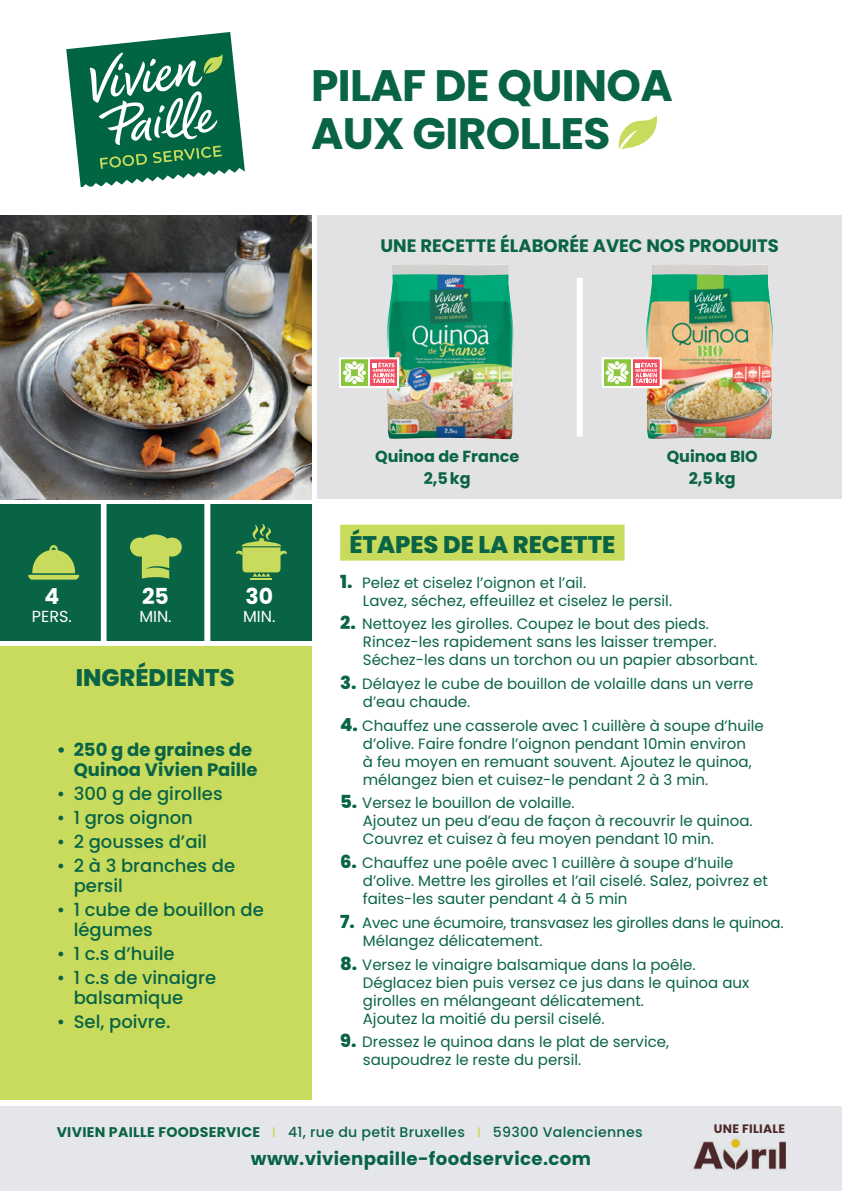
<style>
.page{position:relative;width:842px;height:1191px;background:#fff}
.page>*{position:absolute;margin:0;border:0;box-sizing:border-box;transform-origin:0 0}
.t1{font:700 44px/48px "Poppins";letter-spacing:-.015em;color:#096446}
.t2{font:800 24px "Poppins";color:#096446}
.t3{font:700 22px "Poppins";color:#fff}
.t4{font:500 18px/20px "Poppins";color:#096446}
.t5{font:700 18px/20px "Poppins";color:#096446;text-align:right}
.t6{font:700 18px "Poppins";letter-spacing:.02em;color:#096446}
.t7{font:700 16px/21.6px "Poppins";color:#096446;text-align:center}
.t8{font:16px "Poppins";color:#fff}
.t9{font:15px/18px "Poppins";color:#096446}
.t10{font:500 14px "Poppins";letter-spacing:.02em;color:#096446}
.t11{font:700 12.2px "Poppins";letter-spacing:.02em;color:#562d2e}
.s1{font-weight:800;font-size:18px}
.s2{font-weight:700}
.s3{color:#c8db5c}
</style>
<div class="page">
<div style="left:0;top:1106px;width:842px;height:85px;background:#e5e6e9"></div>
<div style="left:317px;top:215px;width:525px;height:284px;background:#e2e1e4"></div>
<div style="left:0;top:505px;width:312px;height:136px;background:#096446"></div>
<div style="left:0;top:646px;width:312px;height:454px;background:#c8db5c"></div>
<svg style="left:66px;top:32px;width:179px;height:155px"></svg>
<div style="left:101px;top:499px;width:6px;height:147px;background:#fff"></div>
<div style="left:204px;top:499px;width:6px;height:147px;background:#fff"></div>
<hr style="left:251px;top:577px;width:21px;height:2px;background:#c8db5c">
<svg style="left:236px;top:523px;width:51px;height:53px"></svg>
<svg style="left:28px;top:545px;width:52px;height:34px"></svg>
<svg style="left:130px;top:534px;width:52px;height:44px"></svg>
<img style="left:693px;top:1138px;width:92px;height:32px">
<img style="left:387px;top:264px;width:126px;height:175px">
<div style="left:577px;top:278px;width:6px;height:158px;background:#fff"></div>
<img style="left:646px;top:264px;width:127px;height:175px">
<svg style="left:601px;top:356px;width:62px;height:33px;background:#dfc1a7"></svg>
<svg style="left:339px;top:356px;width:61px;height:33px;background:#dcc1a7"></svg>
<svg style="left:618px;top:115px;width:39px;height:34px"></svg>
<div style="left:340px;top:524px;width:285px;height:36px;background:#c8db5c"></div>
<img style="left:0;top:215px;width:312px;height:284px">
<h1 class="t1" style="left:311px;top:62px;width:363px">PILAF DE QUINOA<br>AUX GIROLLES</h1>
<p class="t5" style="left:381px;top:236px;width:400px">UNE RECETTE ÉLABORÉE AVEC NOS PRODUITS</p>
<h3 class="t3" style="left:44px;top:583px;width:16px">4</h3>
<p class="t8" style="left:32px;top:607px;width:41px">PERS.</p>
<h3 class="t3" style="left:142px;top:583px;width:28px">25</h3>
<p class="t8" style="left:139px;top:607px;width:34px">MIN.</p>
<h3 class="t3" style="left:245px;top:583px;width:29px">30</h3>
<p class="t8" style="left:243px;top:607px;width:34px">MIN.</p>
<h2 class="t2" style="left:76px;top:663px;width:160px">INGRÉDIENTS</h2>
<p class="t5" style="left:57px;top:740px;width:202px">• 250 g de graines de<br>Quinoa Vivien Paille</p>
<p class="t4" style="left:57px;top:784px;width:167px">• 300 g de girolles</p>
<p class="t4" style="left:57px;top:808px;width:138px">• 1 gros oignon</p>
<p class="t4" style="left:57px;top:832px;width:152px">• 2 gousses d’ail</p>
<p class="t4" style="left:74px;top:856px;width:163px;text-indent:-17px">• 2 à 3 branches de persil</p>
<p class="t4" style="left:74px;top:900px;width:192px;text-indent:-17px">• 1 cube de bouillon de légumes</p>
<p class="t4" style="left:57px;top:944px;width:119px">• 1 c.s d’huile</p>
<p class="t4" style="left:74px;top:968px;width:144px;text-indent:-17px">• 1 c.s de vinaigre balsamique</p>
<p class="t4" style="left:57px;top:1011px;width:115px">• Sel, poivre.</p>
<p class="t7" style="left:375px;top:445px;width:146px">Quinoa de France<br>2,5kg</p>
<p class="t7" style="left:667px;top:445px;width:93px">Quinoa BIO<br>2,5kg</p>
<h2 class="t2" style="left:349px;top:530px;width:268px">ÉTAPES DE LA RECETTE</h2>
<p class="t9" style="left:363px;top:573px;width:311px;text-indent:-23px"><span class="s1">1.</span> Pelez et ciselez l’oignon et l’ail.<br>Lavez, séchez, effeuillez et ciselez le persil.</p>
<p class="t9" style="left:363px;top:615px;width:396px;text-indent:-23px"><span class="s1">2.</span> Nettoyez les girolles. Coupez le bout des pieds.<br>Rincez-les rapidement sans les laisser tremper.<br>Séchez-les dans un torchon ou un papier absorbant.</p>
<p class="t9" style="left:363px;top:675px;width:392px;text-indent:-23px"><span class="s1">3.</span> Délayez le cube de bouillon de volaille dans un verre d’eau chaude.</p>
<p class="t9" style="left:363px;top:716px;width:402px;text-indent:-23px"><span class="s1">4.</span> Chauffez une casserole avec 1 cuillère à soupe d’huile d’olive. Faire fondre l’oignon pendant 10min environ<br>à feu moyen en remuant souvent. Ajoutez le quinoa, mélangez bien et cuisez-le pendant 2 à 3 min.</p>
<p class="t9" style="left:363px;top:794px;width:391px;text-indent:-23px"><span class="s1">5.</span> Versez le bouillon de volaille.<br>Ajoutez un peu d’eau de façon à recouvrir le quinoa.<br>Couvrez et cuisez à feu moyen pendant 10 min.</p>
<p class="t9" style="left:363px;top:854px;width:407px;text-indent:-23px"><span class="s1">6.</span> Chauffez une poêle avec 1 cuillère à soupe d’huile d’olive. Mettre les girolles et l’ail ciselé. Salez, poivrez et faites-les sauter pendant 4 à 5 min</p>
<p class="t9" style="left:363px;top:913px;width:422px;text-indent:-23px"><span class="s1">7.</span> Avec une écumoire, transvasez les girolles dans le quinoa.<br>Mélangez délicatement.</p>
<p class="t9" style="left:363px;top:955px;width:388px;text-indent:-23px"><span class="s1">8.</span> Versez le vinaigre balsamique dans la poêle.<br>Déglacez bien puis versez ce jus dans le quinoa aux girolles en mélangeant délicatement.<br>Ajoutez la moitié du persil ciselé.</p>
<p class="t9" style="left:363px;top:1033px;width:308px;text-indent:-23px"><span class="s1">9.</span> Dressez le quinoa dans le plat de service, saupoudrez le reste du persil.</p>
<p class="t10" style="left:57px;top:1124px;width:587px"><span class="s2">VIVIEN PAILLE FOODSERVICE</span> <span class="s3">I</span> 41, rue du petit Bruxelles <span class="s3">I</span> 59300 Valenciennes</p>
<p class="t6" style="left:251px;top:1148px;width:342px">www.vivienpaille-foodservice.com</p>
<p class="t11" style="left:714px;top:1121px;width:73px">UNE FILIALE</p>
</div>
